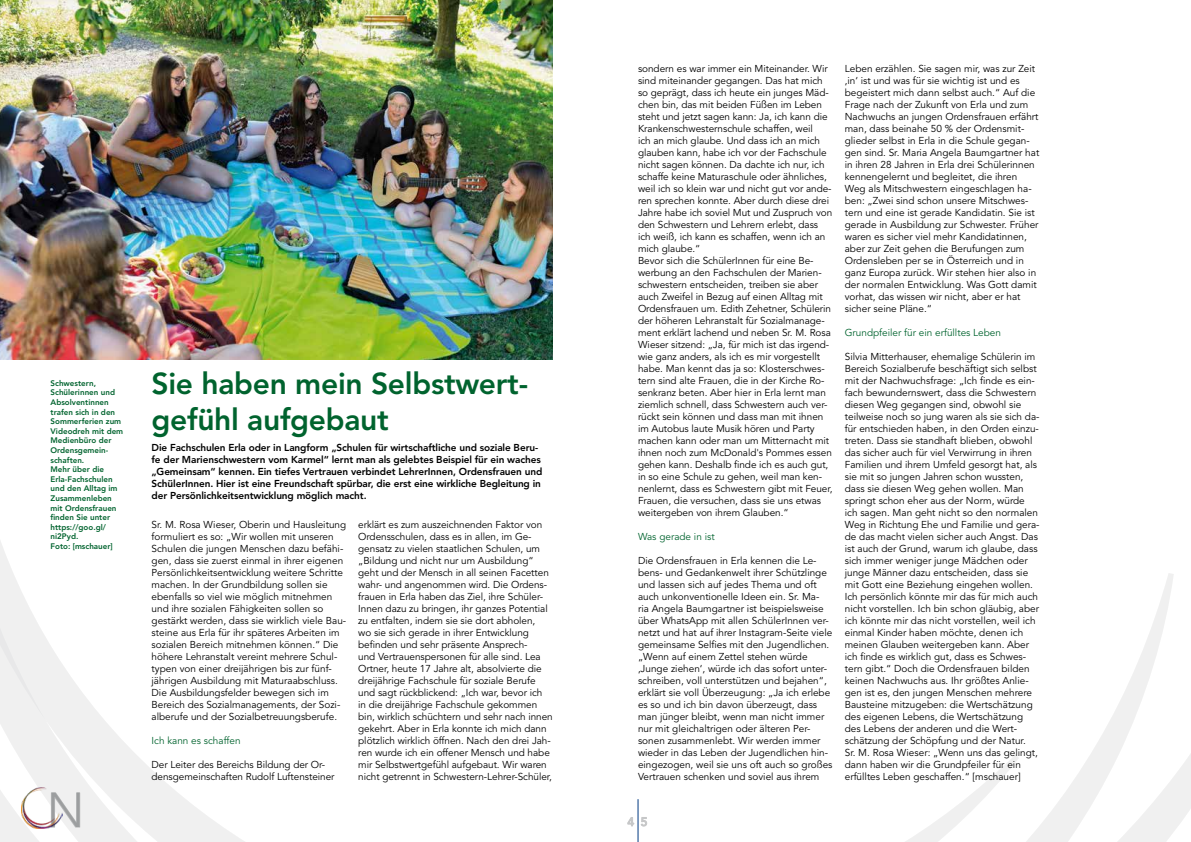
<style>
.page{position:relative;width:1191px;height:842px;background:#fff}
.page>*{position:absolute;margin:0;border:0;box-sizing:border-box;transform-origin:0 0}
.t1{font:300 48.6px "Avenir LT Std";color:#9c9e9f}
.t2{font:800 30px/36px "Avenir LT Std";letter-spacing:-.01em;color:#00632e}
.t3{font:10px/12px "Avenir LT Std";color:#000}
.t4{font:800 10px/12px "Avenir LT Std";letter-spacing:-.01em;color:#000}
.t5{font:10px "Avenir LT Std";color:#00632e}
.t6{font:800 8px/9.6px "Avenir LT Std";color:#00632e}
</style>
<div class="page">
<svg style="left:0;top:359px;width:648px;height:483px"></svg>
<svg style="left:905px;top:573px;width:286px;height:269px"></svg>
<svg style="left:62px;top:792px;width:18px;height:36px"></svg>
<img style="left:21px;top:788px;width:41px;height:40px">
<img style="left:0;top:0;width:553px;height:359px">
<hr style="left:637px;top:799px;width:1px;height:43px;background:#003882">
<svg style="left:627px;top:817px;width:7px;height:9px"></svg>
<svg style="left:641px;top:817px;width:6px;height:9px"></svg>
<p class="t6" style="left:51px;top:378px;width:74px">Schwestern,<br>Schülerinnen und<br>Absolventinnen trafen sich in den<br>Sommerferien zum<br>Videodreh mit dem<br>Medienbüro der<br>Ordensgemein&shy;schaften.<br>Mehr über die<br>Erla-Fachschulen und den Alltag im<br>Zusammenleben mit Ordensfrauen finden Sie unter https://goo.gl/ ni2Pyd.<br>Foto: [mschauer]</p>
<h1 class="t1" style="left:47px;top:782px;width:39px">N</h1>
<h2 class="t2" style="left:152px;top:366px;width:378px">Sie haben mein Selbstwert&shy;gefühl aufgebaut</h2>
<p class="t4" style="left:152px;top:442px;width:392px">Die Fachschulen Erla oder in Langform „Schulen für wirtschaftliche und soziale Beru&shy;fe der Marienschwestern vom Karmel“ lernt man als gelebtes Beispiel für ein waches „Gemeinsam“ kennen. Ein tiefes Vertrauen verbindet LehrerInnen, Ordensfrauen und SchülerInnen. Hier ist eine Freundschaft spürbar, die erst eine wirkliche Begleitung in der Persönlichkeitsentwicklung möglich macht.</p>
<p class="t3" style="left:152px;top:519px;width:196px">Sr. M. Rosa Wieser, Oberin und Hausleitung formuliert es so: „Wir wollen mit unseren Schulen die jungen Menschen dazu befähi&shy;gen, dass sie zuerst einmal in ihrer eigenen Persönlichkeitsentwicklung weitere Schritte machen. In der Grundbildung sollen sie ebenfalls so viel wie möglich mitnehmen und ihre sozialen Fähigkeiten sollen so gestärkt werden, dass sie wirklich viele Bau&shy;steine aus Erla für ihr späteres Arbeiten im sozialen Bereich mitnehmen können.“ Die höhere Lehranstalt vereint mehrere Schul&shy;typen von einer dreijährigen bis zur fünf&shy;jährigen Ausbildung mit Maturaabschluss.<br>Die Ausbildungsfelder bewegen sich im Bereich des Sozialmanagements, der Sozi&shy;alberufe und der Sozialbetreuungsberufe.</p>
<p class="t5" style="left:152px;top:735px;width:91px">Ich kann es schaffen</p>
<p class="t3" style="left:152px;top:759px;width:184px">Der Leiter des Bereichs Bildung der Or&shy;densgemeinschaften Rudolf Luftensteiner</p>
<p class="t3" style="left:358px;top:519px;width:196px">erklärt es zum auszeichnenden Faktor von Ordensschulen, dass es in allen, im Ge&shy;gensatz zu vielen staatlichen Schulen, um „Bildung und nicht nur um Ausbildung“ geht und der Mensch in all seinen Facetten wahr- und angenommen wird. Die Ordens&shy;frauen in Erla haben das Ziel, ihre Schüler-Innen dazu zu bringen, ihr ganzes Potential zu entfalten, indem sie sie dort abholen,<br>wo sie sich gerade in ihrer Entwicklung befinden und sehr präsente Ansprech-<br>und Vertrauenspersonen für alle sind. Lea Ortner, heute 17 Jahre alt, absolvierte die dreijährige Fachschule für soziale Berufe und sagt rückblickend: „Ich war, bevor ich in die dreijährige Fachschule gekommen bin, wirklich schüchtern und sehr nach innen gekehrt. Aber in Erla konnte ich mich dann plötzlich wirklich öffnen. Nach den drei Jah&shy;ren wurde ich ein offener Mensch und habe mir Selbstwertgefühl aufgebaut. Wir waren nicht getrennt in Schwestern-Lehrer-Schüler,</p>
<p class="t3" style="left:638px;top:63px;width:196px">sondern es war immer ein Miteinander. Wir sind miteinander gegangen. Das hat mich so geprägt, dass ich heute ein junges Mäd&shy;chen bin, das mit beiden Füßen im Leben steht und jetzt sagen kann: Ja, ich kann die Krankenschwesternschule schaffen, weil<br>ich an mich glaube. Und dass ich an mich glauben kann, habe ich vor der Fachschule nicht sagen können. Da dachte ich nur, ich schaffe keine Maturaschule oder ähnliches, weil ich so klein war und nicht gut vor ande&shy;ren sprechen konnte. Aber durch diese drei Jahre habe ich soviel Mut und Zuspruch von den Schwestern und Lehrern erlebt, dass ich weiß, ich kann es schaffen, wenn ich an mich glaube.“<br>Bevor sich die SchülerInnen für eine Be&shy;werbung an den Fachschulen der Marien&shy;schwestern entscheiden, treiben sie aber auch Zweifel in Bezug auf einen Alltag mit Ordensfrauen um. Edith Zehetner, Schülerin der höheren Lehranstalt für Sozialmanage&shy;ment erklärt lachend und neben Sr. M. Rosa Wieser sitzend: „Ja, für mich ist das irgend&shy;wie ganz anders, als ich es mir vorgestellt habe. Man kennt das ja so: Klosterschwes&shy;tern sind alte Frauen, die in der Kirche Ro&shy;senkranz beten. Aber hier in Erla lernt man ziemlich schnell, dass Schwestern auch ver&shy;rückt sein können und dass man mit ihnen im Autobus laute Musik hören und Party machen kann oder man um Mitternacht mit ihnen noch zum McDonald's Pommes essen gehen kann. Deshalb finde ich es auch gut, in so eine Schule zu gehen, weil man ken&shy;nenlernt, dass es Schwestern gibt mit Feuer, Frauen, die versuchen, dass sie uns etwas weitergeben von ihrem Glauben.“</p>
<p class="t5" style="left:638px;top:531px;width:78px">Was gerade in ist</p>
<p class="t3" style="left:638px;top:555px;width:196px">Die Ordensfrauen in Erla kennen die Le&shy;bens- und Gedankenwelt ihrer Schützlinge und lassen sich auf jedes Thema und oft auch unkonventionelle Ideen ein. Sr. Ma&shy;ria Angela Baumgartner ist beispielsweise über WhatsApp mit allen SchülerInnen ver&shy;netzt und hat auf ihrer Instagram-Seite viele gemeinsame Selfies mit den Jugendlichen. „Wenn auf einem Zettel stehen würde ‚Junge ziehen‘, würde ich das sofort unter&shy;schreiben, voll unterstützen und bejahen“, erklärt sie voll Überzeugung: „Ja ich erlebe es so und ich bin davon überzeugt, dass man jünger bleibt, wenn man nicht immer nur mit gleichaltrigen oder älteren Per&shy;sonen zusammenlebt. Wir werden immer wieder in das Leben der Jugendlichen hin&shy;eingezogen, weil sie uns oft auch so großes Vertrauen schenken und soviel aus ihrem</p>
<p class="t3" style="left:844px;top:63px;width:196px">Leben erzählen. Sie sagen mir, was zur Zeit ‚in‘ ist und was für sie wichtig ist und es begeistert mich dann selbst auch.“ Auf die Frage nach der Zukunft von Erla und zum Nachwuchs an jungen Ordensfrauen erfährt man, dass beinahe 50 % der Ordensmit&shy;glieder selbst in Erla in die Schule gegan&shy;gen sind. Sr. Maria Angela Baumgartner hat in ihren 28 Jahren in Erla drei Schülerinnen kennengelernt und begleitet, die ihren Weg als Mitschwestern eingeschlagen ha&shy;ben: „Zwei sind schon unsere Mitschwes&shy;tern und eine ist gerade Kandidatin. Sie ist gerade in Ausbildung zur Schwester. Früher waren es sicher viel mehr Kandidatinnen, aber zur Zeit gehen die Berufungen zum Ordensleben per se in Österreich und in ganz Europa zurück. Wir stehen hier also in der normalen Entwicklung. Was Gott damit vorhat, das wissen wir nicht, aber er hat sicher seine Pläne.“</p>
<p class="t5" style="left:844px;top:327px;width:158px">Grundpfeiler für ein erfülltes Leben</p>
<p class="t3" style="left:844px;top:351px;width:196px">Silvia Mitterhauser, ehemalige Schülerin im Bereich Sozialberufe beschäftigt sich selbst mit der Nachwuchsfrage: „Ich finde es ein&shy;fach bewundernswert, dass die Schwestern diesen Weg gegangen sind, obwohl sie teilweise noch so jung waren als sie sich da&shy;für entschieden haben, in den Orden einzu&shy;treten. Dass sie standhaft blieben, obwohl das sicher auch für viel Verwirrung in ihren Familien und ihrem Umfeld gesorgt hat, als sie mit so jungen Jahren schon wussten, dass sie diesen Weg gehen wollen. Man springt schon eher aus der Norm, würde ich sagen. Man geht nicht so den normalen Weg in Richtung Ehe und Familie und gera&shy;de das macht vielen sicher auch Angst. Das ist auch der Grund, warum ich glaube, dass sich immer weniger junge Mädchen oder junge Männer dazu entscheiden, dass sie mit Gott eine Beziehung eingehen wollen.<br>Ich persönlich könnte mir das für mich auch nicht vorstellen. Ich bin schon gläubig, aber ich könnte mir das nicht vorstellen, weil ich einmal Kinder haben möchte, denen ich meinen Glauben weitergeben kann. Aber ich finde es wirklich gut, dass es Schwes&shy;tern gibt.“ Doch die Ordensfrauen bilden keinen Nachwuchs aus. Ihr größtes Anlie&shy;gen ist es, den jungen Menschen mehrere Bausteine mitzugeben: die Wertschätzung des eigenen Lebens, die Wertschätzung des Lebens der anderen und die Wert&shy;schätzung der Schöpfung und der Natur.<br>Sr. M. Rosa Wieser: „Wenn uns das gelingt, dann haben wir die Grundpfeiler für ein erfülltes Leben geschaffen.“ [mschauer]</p>
</div>
